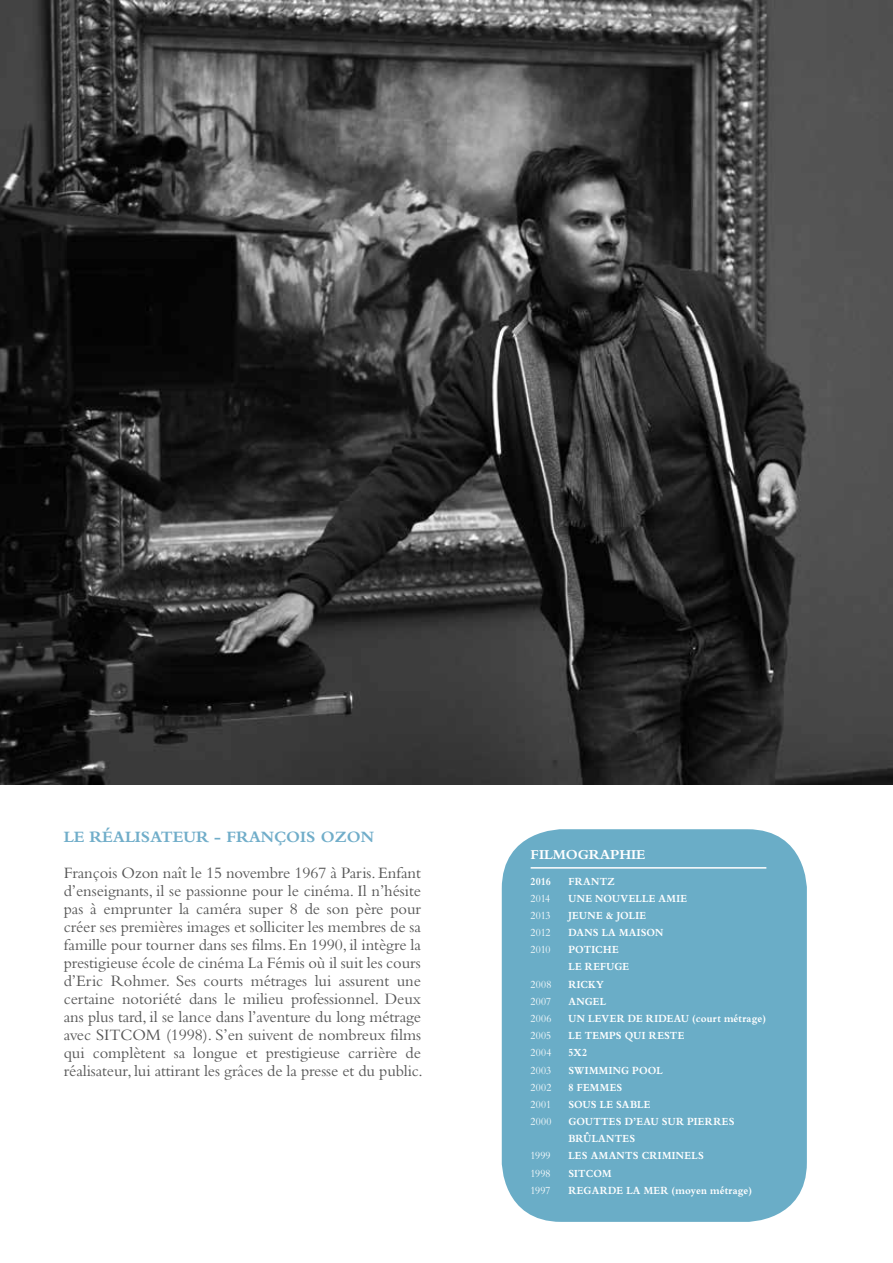
<style>
.page{position:relative;width:893px;height:1263px;background:#fff}
.page>*{position:absolute;margin:0;border:0;box-sizing:border-box;transform-origin:0 0}
.t1{font:16.5px/18px "Bembo";letter-spacing:-.005em;color:#565656;text-align:justify}
.t2{font:700 16.5px "Bembo";letter-spacing:-.005em;color:#70adc9}
.t3{font:700 14.25px "Bembo";letter-spacing:-.005em;color:#fff}
.t4{font:700 11.4px/17.2px "Bembo";letter-spacing:.03em;color:#fff;scale:.9 1}
.t5{font:11.4px "Bembo";letter-spacing:.025em;color:#fff;scale:.9 1}
.t6{font:700 11.4px "Bembo";letter-spacing:.01em;color:#fff;scale:.9 1}
</style>
<div class="page">
<div style="left:502px;top:829px;width:305px;height:393px;background:#6aadc7;border-radius:60px"></div>
<hr style="left:531px;top:867px;width:235px;height:2px;background:#fff">
<img style="left:0;top:0;width:893px;height:784px">
<p class="t2" style="left:64px;top:827px;width:312px">LE RÉALISATEUR - FRANÇOIS OZON</p>
<p class="t1" style="left:64px;top:863px;width:360px">François Ozon naît le 15 novembre 1967 à Paris. Enfant d’enseignants, il se passionne pour le cinéma. Il n’hésite pas à emprunter la caméra super 8 de son père pour créer ses premières images et solliciter les membres de sa famille pour tourner dans ses films. En 1990, il intègre la prestigieuse école de cinéma La Fémis où il suit les cours d’Eric Rohmer. Ses courts métrages lui assurent une certaine notoriété dans le milieu professionnel. Deux ans plus tard, il se lance dans l’aventure du long métrage avec SITCOM (1998). S’en suivent de nombreux films qui complètent sa longue et prestigieuse carrière de réalisateur, lui attirant les grâces de la presse et du public.</p>
<p class="t3" style="left:531px;top:847px;width:116px">FILMOGRAPHIE</p>
<p class="t4" style="left:531px;top:872px;width:24px">2016</p>
<p class="t4" style="left:568px;top:872px;width:53px">FRANTZ</p>
<p class="t5" style="left:531px;top:891px;width:23px">2014</p>
<p class="t4" style="left:568px;top:889px;width:133px">UNE NOUVELLE AMIE</p>
<p class="t5" style="left:531px;top:909px;width:24px">2013</p>
<p class="t4" style="left:568px;top:907px;width:88px">JEUNE &amp; JOLIE</p>
<p class="t5" style="left:531px;top:926px;width:24px">2012</p>
<p class="t6" style="left:568px;top:926px;width:107px">DANS LA MAISON</p>
<p class="t5" style="left:531px;top:943px;width:23px">2010</p>
<p class="t4" style="left:568px;top:941px;width:69px">POTICHE<br>LE REFUGE</p>
<p class="t5" style="left:531px;top:977px;width:25px">2008</p>
<p class="t4" style="left:568px;top:975px;width:41px">RICKY</p>
<p class="t5" style="left:531px;top:995px;width:24px">2007</p>
<p class="t4" style="left:568px;top:992px;width:43px">ANGEL</p>
<p class="t5" style="left:531px;top:1012px;width:25px">2006</p>
<p class="t4" style="left:568px;top:1010px;width:221px">UN LEVER DE RIDEAU (court métrage)</p>
<p class="t5" style="left:531px;top:1029px;width:25px">2005</p>
<p class="t4" style="left:568px;top:1027px;width:130px">LE TEMPS QUI RESTE</p>
<p class="t5" style="left:531px;top:1046px;width:25px">2004</p>
<p class="t4" style="left:568px;top:1044px;width:22px">5X2</p>
<p class="t5" style="left:531px;top:1063px;width:24px">2003</p>
<p class="t4" style="left:568px;top:1061px;width:106px">SWIMMING POOL</p>
<p class="t5" style="left:531px;top:1080px;width:25px">2002</p>
<p class="t4" style="left:568px;top:1078px;width:61px">8 FEMMES</p>
<p class="t5" style="left:531px;top:1098px;width:24px">2001</p>
<p class="t6" style="left:568px;top:1098px;width:93px">SOUS LE SABLE</p>
<p class="t5" style="left:531px;top:1115px;width:25px">2000</p>
<p class="t4" style="left:568px;top:1113px;width:186px">GOUTTES D’EAU SUR PIERRES<br>BRÛLANTES</p>
<p class="t5" style="left:531px;top:1149px;width:24px">1999</p>
<p class="t4" style="left:568px;top:1147px;width:152px">LES AMANTS CRIMINELS</p>
<p class="t5" style="left:531px;top:1166px;width:24px">1998</p>
<p class="t4" style="left:568px;top:1164px;width:49px">SITCOM</p>
<p class="t5" style="left:531px;top:1183px;width:24px">1997</p>
<p class="t6" style="left:568px;top:1184px;width:206px">REGARDE LA MER (moyen métrage)</p>
</div>
